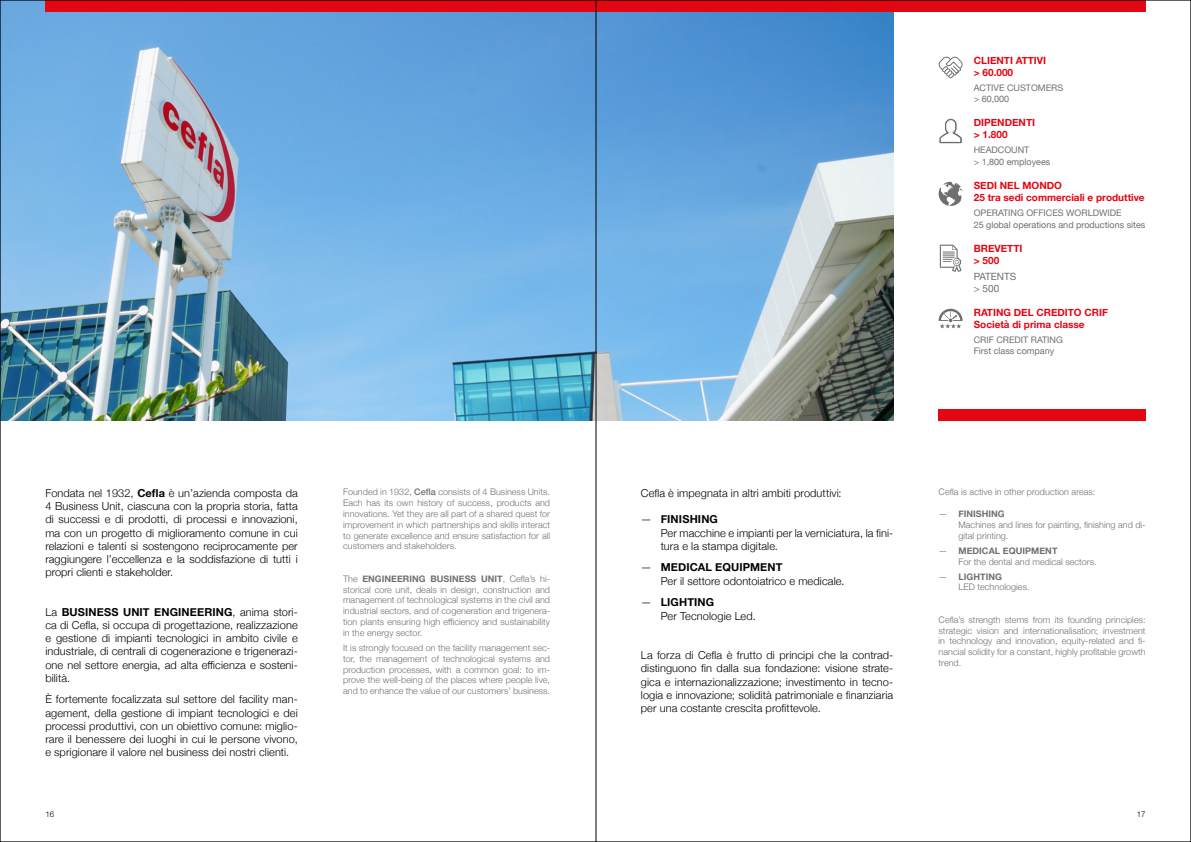
<style>
.page{position:relative;width:1191px;height:842px;background:#fff}
.page>*{position:absolute;margin:0;border:0;box-sizing:border-box;transform-origin:0 0}
.t1{font:300 11px/13.2px "Helvetica Neue";letter-spacing:.005em;color:#000;text-align:justify}
.t2{font:700 10px/12px "Helvetica Neue";color:#e30613}
.t3{font:10px/12px "Helvetica Neue";color:#706f6f}
.t4{font:300 9px/10.8px "Helvetica Neue";letter-spacing:.005em;color:#706f6f;text-align:justify}
.t5{font:9px/10.8px "Helvetica Neue";color:#706f6f}
.t6{font:300 8px "Helvetica Neue LT Std";color:#000}
.s1{font-weight:700}
.s2{font-weight:500}
.s3{font-family:"Helvetica Neue LT Std"}
</style>
<div class="page">
<img style="left:2px;top:2px;width:891px;height:419px">
<div style="left:45px;top:0;width:1100px;height:11px;background:#e30613"></div>
<div style="left:938px;top:410px;width:207px;height:11px;background:#e30613"></div>
<svg style="left:938px;top:57px;width:24px;height:21px"></svg>
<svg style="left:939px;top:118px;width:23px;height:26px"></svg>
<svg style="left:938px;top:182px;width:24px;height:24px"></svg>
<svg style="left:939px;top:245px;width:22px;height:27px"></svg>
<svg style="left:938px;top:309px;width:24px;height:19px"></svg>
<hr style="left:596px;top:0;width:1px;height:842px;background:#000">
<p class="t1" style="left:45px;top:486px;width:254px">Fondata nel 1932, <span class="s1">Cefla</span> è un’azienda composta da 4 Business Unit, ciascuna con la propria storia, fatta di successi e di prodotti, di processi e innovazioni, ma con un progetto di miglioramento comune in cui relazioni e talenti si sostengono reciprocamente per raggiungere l’eccellenza e la soddisfazione di tutti i propri clienti e stakeholder.</p>
<p class="t1" style="left:45px;top:604px;width:254px">La <span class="s1">BUSINESS UNIT ENGINEERING</span>, anima stori&shy;ca di Cefla, si occupa di progettazione, realizzazione e gestione di impianti tecnologici in ambito civile e industriale, di centrali di cogenerazione e trigenerazi&shy;one nel settore energia, ad alta efficienza e sosteni&shy;bilità.</p>
<p class="t1" style="left:45px;top:692px;width:254px">È fortemente focalizzata sul settore del facility man&shy;agement, della gestione di impiant tecnologici e dei processi produttivi, con un obiettivo comune: miglio&shy;rare il benessere dei luoghi in cui le persone vivono, e sprigionare il valore nel business dei nostri clienti.</p>
<p class="t4" style="left:343px;top:486px;width:208px">Founded in 1932, <span class="s2">Cefla</span> consists of 4 Business Units.<br>Each has its own history of success, products and innovations. Yet they are all part of a shared quest for improvement in which partnerships and skills interact to generate excellence and ensure satisfaction for all customers and stakeholders.</p>
<p class="t4" style="left:343px;top:573px;width:208px">The <span class="s1">ENGINEERING BUSINESS UNIT</span>, Cefla’s hi&shy;storical core unit, deals in design, construction and management of technological systems in the civil and industrial sectors, and of cogeneration and trigenera&shy;tion plants ensuring high efficiency and sustainability in the energy sector.</p>
<p class="t4" style="left:343px;top:642px;width:208px">It is strongly focused on the facility management sec&shy;tor, the management of technological systems and production processes, with a common goal: to im&shy;prove the well-being of the places where people live, and to enhance the value of our customers’ business.</p>
<p class="t2" style="left:973px;top:55px;width:74px">CLIENTI ATTIVI &gt; 60.000</p>
<p class="t5" style="left:973px;top:83px;width:91px">ACTIVE CUSTOMERS &gt; 60,000</p>
<p class="t2" style="left:973px;top:116px;width:63px">DIPENDENTI &gt; 1.800</p>
<p class="t5" style="left:973px;top:144px;width:78px;line-height:12px">HEADCOUNT<br>&gt; 1,800 employees</p>
<p class="t2" style="left:973px;top:179px;width:172px">SEDI NEL MONDO<br>25 tra sedi commerciali e produttive</p>
<p class="t5" style="left:973px;top:207px;width:173px;line-height:12px">OPERATING OFFICES WORLDWIDE<br>25 global operations and productions sites</p>
<p class="t2" style="left:973px;top:242px;width:50px">BREVETTI &gt; 500</p>
<p class="t3" style="left:973px;top:271px;width:44px">PATENTS &gt; 500</p>
<p class="t2" style="left:973px;top:307px;width:136px">RATING DEL CREDITO CRIF<br>Società di prima classe</p>
<p class="t5" style="left:973px;top:335px;width:91px">CRIF CREDIT RATING<br>First class company</p>
<p class="t1" style="left:641px;top:486px;width:202px">Cefla è impegnata in altri ambiti produttivi:</p>
<p class="t1" style="left:660px;top:512px;width:234px;text-align:left;text-indent:-20px"><span class="s3">—</span> <span class="s1">FINISHING<br></span>Per macchine e impianti per la verniciatura, la fini&shy;tura e la stampa digitale.</p>
<p class="t1" style="left:660px;top:560px;width:185px;text-indent:-20px"><span class="s3">—</span> <span class="s1">MEDICAL EQUIPMENT<br></span>Per il settore odontoiatrico e medicale.</p>
<p class="t1" style="left:660px;top:595px;width:96px;text-indent:-20px"><span class="s3">—</span> <span class="s1">LIGHTING<br></span>Per Tecnologie Led.</p>
<p class="t1" style="left:641px;top:648px;width:254px">La forza di Cefla è frutto di principi che la contrad&shy;distinguono fin dalla sua fondazione: visione strate&shy;gica e internazionalizzazione; investimento in tecno&shy;logia e innovazione; solidità patrimoniale e finanziaria per una costante crescita profittevole.</p>
<p class="t4" style="left:938px;top:486px;width:158px">Cefla is active in other production areas:</p>
<p class="t4" style="left:958px;top:508px;width:189px;text-align:left;text-indent:-20px"><span class="s3">—</span> <span class="s1">FINISHING<br></span>Machines and lines for painting, finishing and di&shy;gital printing.</p>
<p class="t4" style="left:958px;top:544px;width:140px;text-indent:-20px"><span class="s3">—</span> <span class="s1">MEDICAL EQUIPMENT<br></span>For the dental and medical sectors.</p>
<p class="t4" style="left:958px;top:570px;width:73px;text-indent:-20px"><span class="s3">—</span> <span class="s1">LIGHTING<br></span>LED technologies.</p>
<p class="t4" style="left:938px;top:613px;width:208px">Cefla’s strength stems from its founding principles: strategic vision and internationalisation; investment in technology and innovation, equity-related and fi&shy;nancial solidity for a constant, highly profitable growth trend.</p>
<p class="t6" style="left:45px;top:809px;width:10px">16</p>
<p class="t6" style="left:1136px;top:809px;width:10px">17</p>
</div>
